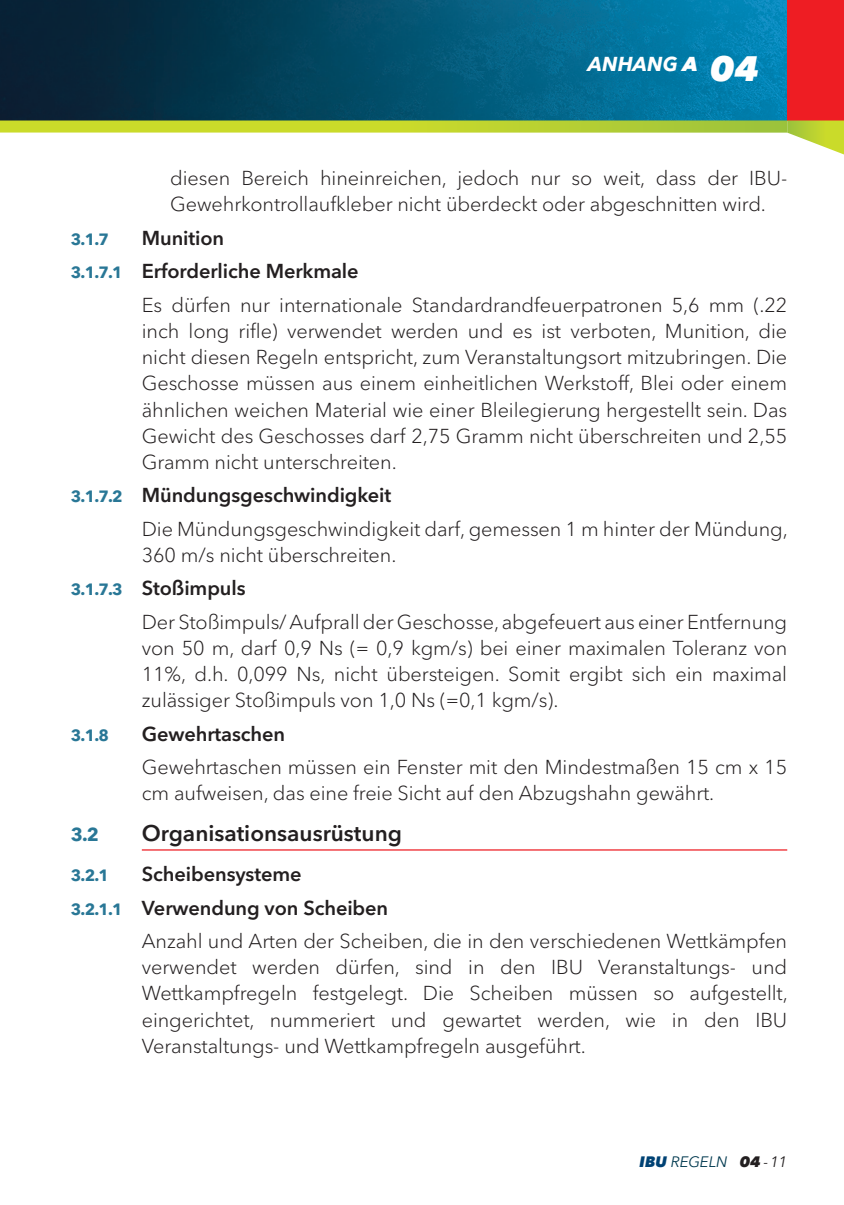
<style>
.page{position:relative;width:844px;height:1205px;background:#fff}
.page>*{position:absolute;margin:0;border:0;box-sizing:border-box;transform-origin:0 0}
.t1{font:600 22.5px "Avenir Next W1 G";color:#231f20}
.t2{font:300 20px/26.2px "Avenir Next W1 G";letter-spacing:-.005em;color:#231f20}
.t3{font:600 20px "Avenir Next W1 G";letter-spacing:-.005em;color:#231f20}
.t4{font:italic 700 20px "Avenir Next W1 G";color:#fff}
.t5{font:700 18.75px "Avenir Next W1 G";color:#297796}
.t6{font:700 16.25px "Avenir Next W1 G";color:#297796}
.t7{font:italic 15px "Avenir Next W1 G";color:#01394f}
.s1{font-weight:800}
.s2{font-weight:800;font-size:35px}
.s3{font-weight:700;font-size:16.25px;color:#297796}
.s4{font-weight:600}
.s5{font-weight:800;color:#004274}
.s6{font-weight:800;color:#231f20}
.s7{color:#231f20}
</style>
<div class="page">
<img style="left:0;top:0;width:787px;height:120px">
<div style="left:787px;top:0;width:56px;height:120px;background:#ee1d23"></div>
<svg style="left:787px;top:120px;width:56px;height:34px"></svg>
<svg style="left:0;top:120px;width:787px;height:13px"></svg>
<hr style="left:142px;top:849px;width:645px;height:1px;background:#ee1d23">
<p class="t4" style="left:587px;top:52px;width:172px">ANHANG <span class="s1">A</span> <span class="s2">04</span></p>
<p class="t2" style="left:170px;top:165px;width:618px">diesen Bereich hineinreichen, jedoch nur so weit, dass der IBU-<br>Gewehrkontrollaufkleber nicht überdeckt oder abgeschnitten wird.</p>
<p class="t6" style="left:71px;top:229px;width:39px">3.1.7</p>
<p class="t3" style="left:142px;top:226px;width:84px">Munition</p>
<p class="t3" style="left:71px;top:259px;width:289px"><span class="s3">3.1.7.1</span> Erforderliche Merkmale</p>
<p class="t2" style="left:142px;top:291px;width:646px">Es dürfen nur internationale Standardrandfeuerpatronen 5,6 mm (.22</p>
<p class="t2" style="left:142px;top:318px;width:646px;text-align:justify">inch long rifle) verwendet werden und es ist verboten, Munition, die nicht diesen Regeln entspricht, zum Veranstaltungsort mitzubringen. Die Geschosse müssen aus einem einheitlichen Werkstoff, Blei oder einem ähnlichen weichen Material wie einer Bleilegierung hergestellt sein. Das Gewicht des Geschosses darf 2,75 Gramm nicht überschreiten und 2,55<br>Gramm nicht unterschreiten.</p>
<p class="t2" style="left:142px;top:479px;width:647px;line-height:33.2px;text-indent:-71px"><span class="s3">3.1.7.2</span> <span class="s4">Mündungsgeschwindigkeit<br></span>Die Mündungsgeschwindigkeit darf, gemessen 1 m hinter der Mündung,</p>
<p class="t2" style="left:71px;top:538px;width:327px;line-height:33.2px;text-indent:71px">360 m/s nicht überschreiten.<br><span class="s3">3.1.7.3</span> <span class="s4">Stoßimpuls</span></p>
<p class="t2" style="left:142px;top:608px;width:646px;text-align:justify">Der Stoßimpuls/ Aufprall der Geschosse, abgefeuert aus einer Entfernung von 50 m, darf 0,9 Ns (= 0,9 kgm/s) bei einer maximalen Toleranz von 11%, d.h. 0,099 Ns, nicht übersteigen. Somit ergibt sich ein maximal zulässiger Stoßimpuls von 1,0 Ns (=0,1 kgm/s).</p>
<p class="t6" style="left:71px;top:725px;width:39px">3.1.8</p>
<p class="t3" style="left:142px;top:722px;width:145px">Gewehrtaschen</p>
<p class="t2" style="left:142px;top:754px;width:646px">Gewehrtaschen müssen ein Fenster mit den Mindestmaßen 15 cm x 15 cm aufweisen, das eine freie Sicht auf den Abzugshahn gewährt.</p>
<p class="t5" style="left:71px;top:823px;width:29px">3.2</p>
<p class="t1" style="left:142px;top:819px;width:262px">Organisationsausrüstung</p>
<p class="t6" style="left:71px;top:865px;width:39px">3.2.1</p>
<p class="t3" style="left:142px;top:862px;width:161px">Scheibensysteme</p>
<p class="t3" style="left:71px;top:895px;width:319px"><span class="s3">3.2.1.1</span> Verwendung von Scheiben</p>
<p class="t2" style="left:142px;top:928px;width:646px">Anzahl und Arten der Scheiben, die in den verschiedenen Wettkämpfen</p>
<p class="t2" style="left:142px;top:954px;width:647px;text-align:justify">verwendet werden dürfen, sind in den IBU Veranstaltungs- und Wettkampfregeln festgelegt. Die Scheiben müssen so aufgestellt, eingerichtet, nummeriert und gewartet werden, wie in den IBU Veranstaltungs- und Wettkampfregeln ausgeführt.</p>
<p class="t7" style="left:639px;top:1152px;width:149px"><span class="s5">IBU</span> REGELN <span class="s6">04</span> <span class="s7">- 11</span></p>
</div>
